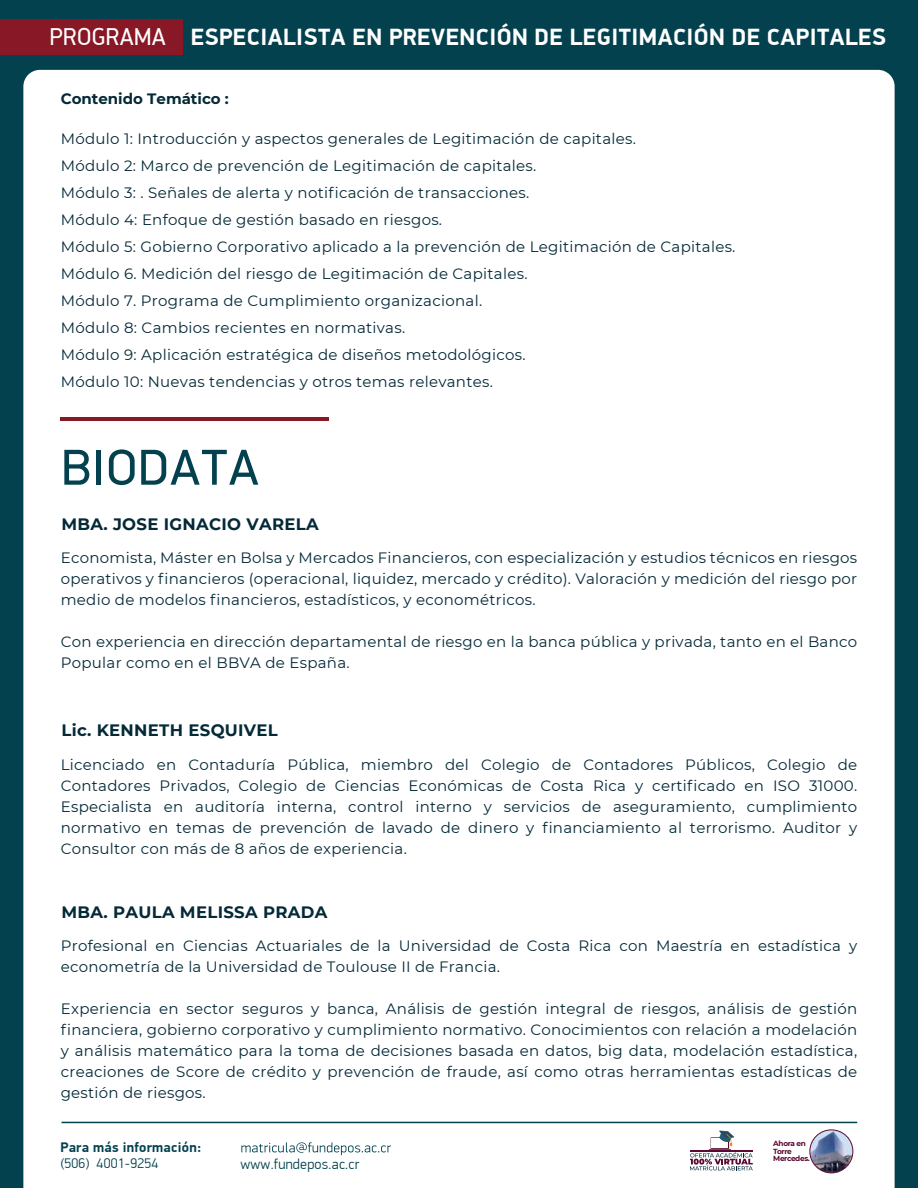
<style>
.page{position:relative;width:918px;height:1188px;background:#04414f}
.page>*{position:absolute;margin:0;border:0;box-sizing:border-box;transform-origin:0 0}
.t1{font:50.7px "PF Din Display Pro";letter-spacing:.02em;color:#04414f}
.t2{font:24.45px "PF Din Display Pro";letter-spacing:.02em;color:#fff;scale:.95 1}
.t3{font:700 23.7px "PF Din Display Pro";letter-spacing:.02em;color:#fff}
.t4{font:700 16.5px "Montserrat";letter-spacing:.02em;color:#042937}
.t5{font:15px/21px "Montserrat";letter-spacing:.02em;color:#042937;text-align:justify}
.t6{font:700 15px "Montserrat";color:#042937}
.t7{font:300 14.55px "PF Din Display Pro";letter-spacing:.02em;color:#04414f}
.t8{font:700 13.95px "PF Din Display Pro";letter-spacing:.02em;color:#04414f}
.t9{font:300 13.95px "PF Din Display Pro";letter-spacing:.02em;color:#04414f}
.t10{font:700 7.35px/7.4px "Montserrat";letter-spacing:-.05em;color:#5c0a32}
</style>
<div class="page">
<div style="left:0;top:19px;width:182px;height:35px;background:#881825"></div>
<div style="left:23px;top:70px;width:872px;height:1118px;background:#fff"></div>
<svg style="left:241px;top:1142px;width:150px;height:13px;background:#d2dddf"></svg>
<svg style="left:690px;top:1131px;width:63px;height:39px;background:#cbc2c9"></svg>
<img style="left:810px;top:1130px;width:43px;height:43px">
<div style="left:810px;top:1130px;width:43px;height:43px;border:1px solid #5c0a32;border-radius:50%"></div>
<hr style="left:60px;top:418px;width:269px;height:3px;background:#881825">
<hr style="left:61px;top:1122px;width:796px;height:1px;background:#04414f">
<h2 class="t2" style="left:50px;top:22px;width:124px">PROGRAMA</h2>
<h3 class="t3" style="left:191px;top:22px;width:697px">ESPECIALISTA EN PREVENCIÓN DE LEGITIMACIÓN DE CAPITALES</h3>
<p class="t6" style="left:61px;top:88px;width:170px">Contenido Temático :</p>
<p class="t5" style="left:61px;top:125px;width:676px;line-height:27px;text-align:left">Módulo 1: Introducción y aspectos generales de Legitimación de capitales.<br>Módulo 2: Marco de prevención de Legitimación de capitales.<br>Módulo 3: . Señales de alerta y notificación de transacciones.<br>Módulo 4: Enfoque de gestión basado en riesgos.<br>Módulo 5: Gobierno Corporativo aplicado a la prevención de Legitimación de Capitales.<br>Módulo 6. Medición del riesgo de Legitimación de Capitales.<br>Módulo 7. Programa de Cumplimiento organizacional.<br>Módulo 8: Cambios recientes en normativas.<br>Módulo 9: Aplicación estratégica de diseños metodológicos.<br>Módulo 10: Nuevas tendencias y otros temas relevantes.</p>
<h1 class="t1" style="left:61px;top:437px;width:199px">BIODATA</h1>
<p class="t4" style="left:61px;top:512px;width:259px">MBA. JOSE IGNACIO VARELA</p>
<p class="t5" style="left:61px;top:547px;width:798px">Economista, Máster en Bolsa y Mercados Financieros, con especialización y estudios técnicos en riesgos operativos y financieros (operacional, liquidez, mercado y crédito). Valoración y medición del riesgo por medio de modelos financieros, estadísticos, y econométricos.</p>
<p class="t5" style="left:61px;top:631px;width:798px">Con experiencia en dirección departamental de riesgo en la banca pública y privada, tanto en el Banco<br>Popular como en el BBVA de España.</p>
<p class="t4" style="left:61px;top:719px;width:218px">Lic. KENNETH ESQUIVEL</p>
<p class="t5" style="left:61px;top:753px;width:798px">Licenciado en Contaduría Pública, miembro del Colegio de Contadores Públicos, Colegio de Contadores Privados, Colegio de Ciencias Económicas de Costa Rica y certificado en ISO 31000.<br>Especialista en auditoría interna, control interno y servicios de aseguramiento, cumplimiento normativo en temas de prevención de lavado de dinero y financiamiento al terrorismo. Auditor y Consultor con más de 8 años de experiencia.</p>
<p class="t4" style="left:61px;top:900px;width:267px">MBA. PAULA MELISSA PRADA</p>
<p class="t5" style="left:61px;top:935px;width:798px">Profesional en Ciencias Actuariales de la Universidad de Costa Rica con Maestría en estadística y econometría de la Universidad de Toulouse II de Francia.</p>
<p class="t5" style="left:61px;top:998px;width:798px">Experiencia en sector seguros y banca, Análisis de gestión integral de riesgos, análisis de gestión financiera, gobierno corporativo y cumplimiento normativo. Conocimientos con relación a modelación y análisis matemático para la toma de decisiones basada en datos, big data, modelación estadística, creaciones de Score de crédito y prevención de fraude, así como otras herramientas estadísticas de gestión de riesgos.</p>
<p class="t8" style="left:60px;top:1138px;width:143px">Para más información:</p>
<p class="t9" style="left:60px;top:1156px;width:100px">(506) 4001-9254</p>
<p class="t7" style="left:240px;top:1156px;width:120px">www.fundepos.ac.cr</p>
<p class="t10" style="left:773px;top:1140px;width:38px">Ahora en<br>Torre<br>Mercedes.</p>
</div>
